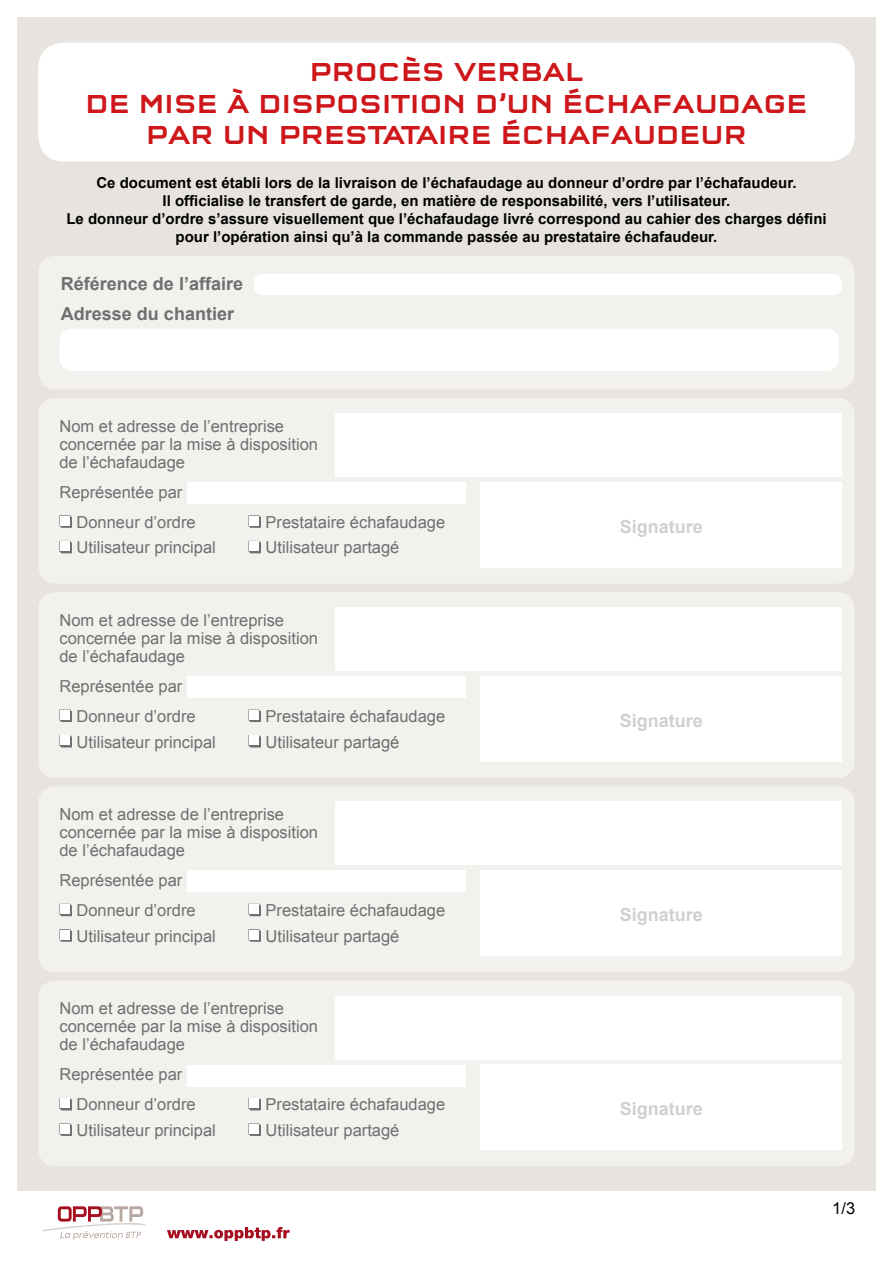
<style>
.page{position:relative;width:893px;height:1263px;background:#fff}
.page>*{position:absolute;margin:0;border:0;box-sizing:border-box;transform-origin:0 0}
.t1{font:500 27px "Q Type Square";color:#cd171a}
.t2{font:700 18px/30px "Arial";color:#706f6f}
.t3{font:700 18px "Arial";color:#d0d0d0}
.t4{font:16.5px/18px "Arial";color:#706f6f}
.t5{font:16.5px "Arial";color:#000}
.t6{font:700 15px/18px "Arial";color:#000;text-align:center}
</style>
<div class="page">
<div style="left:17px;top:17px;width:859px;height:1174px;background:#e7e3de"></div>
<svg style="left:167px;top:1227px;width:123px;height:14px"></svg>
<svg style="left:42px;top:1206px;width:104px;height:33px"></svg>
<div style="left:38px;top:43px;width:817px;height:119px;background:#fff;border-radius:26px"></div>
<div style="left:38px;top:398px;width:817px;height:186px;background:#f3f1ee;border-radius:17px"></div>
<svg style="left:59px;top:515px;width:13px;height:13px"></svg>
<div style="left:60px;top:516px;width:9px;height:9px;background:#fff"></div>
<svg style="left:248px;top:515px;width:13px;height:13px"></svg>
<div style="left:249px;top:516px;width:9px;height:9px;background:#fff"></div>
<svg style="left:59px;top:541px;width:13px;height:12px"></svg>
<div style="left:60px;top:541px;width:9px;height:10px;background:#fff"></div>
<svg style="left:248px;top:541px;width:13px;height:12px"></svg>
<div style="left:249px;top:541px;width:9px;height:10px;background:#fff"></div>
<div style="left:480px;top:482px;width:362px;height:85px;background:#fff"></div>
<div style="left:336px;top:413px;width:506px;height:64px;background:#fff"></div>
<div style="left:187px;top:482px;width:279px;height:22px;background:#fff"></div>
<div style="left:38px;top:592px;width:817px;height:186px;background:#f3f1ee;border-radius:17px"></div>
<svg style="left:59px;top:709px;width:13px;height:13px"></svg>
<div style="left:60px;top:710px;width:9px;height:9px;background:#fff"></div>
<svg style="left:248px;top:709px;width:13px;height:13px"></svg>
<div style="left:249px;top:710px;width:9px;height:9px;background:#fff"></div>
<svg style="left:59px;top:735px;width:13px;height:12px"></svg>
<div style="left:60px;top:735px;width:9px;height:10px;background:#fff"></div>
<svg style="left:248px;top:735px;width:13px;height:12px"></svg>
<div style="left:249px;top:735px;width:9px;height:10px;background:#fff"></div>
<div style="left:480px;top:676px;width:362px;height:85px;background:#fff"></div>
<div style="left:336px;top:607px;width:506px;height:64px;background:#fff"></div>
<div style="left:187px;top:676px;width:279px;height:22px;background:#fff"></div>
<div style="left:38px;top:786px;width:817px;height:186px;background:#f3f1ee;border-radius:17px"></div>
<svg style="left:59px;top:904px;width:13px;height:12px"></svg>
<div style="left:60px;top:904px;width:9px;height:10px;background:#fff"></div>
<svg style="left:248px;top:904px;width:13px;height:12px"></svg>
<div style="left:249px;top:904px;width:9px;height:10px;background:#fff"></div>
<svg style="left:59px;top:929px;width:13px;height:13px"></svg>
<div style="left:60px;top:930px;width:9px;height:9px;background:#fff"></div>
<svg style="left:248px;top:929px;width:13px;height:13px"></svg>
<div style="left:249px;top:930px;width:9px;height:9px;background:#fff"></div>
<div style="left:480px;top:871px;width:362px;height:85px;background:#fff"></div>
<div style="left:336px;top:801px;width:506px;height:64px;background:#fff"></div>
<div style="left:187px;top:871px;width:279px;height:21px;background:#fff"></div>
<div style="left:38px;top:980px;width:817px;height:186px;background:#f3f1ee;border-radius:17px"></div>
<svg style="left:59px;top:1098px;width:13px;height:12px"></svg>
<div style="left:60px;top:1098px;width:9px;height:10px;background:#fff"></div>
<svg style="left:248px;top:1098px;width:13px;height:12px"></svg>
<div style="left:249px;top:1098px;width:9px;height:10px;background:#fff"></div>
<svg style="left:59px;top:1123px;width:13px;height:13px"></svg>
<div style="left:60px;top:1124px;width:9px;height:9px;background:#fff"></div>
<svg style="left:248px;top:1123px;width:13px;height:13px"></svg>
<div style="left:249px;top:1124px;width:9px;height:9px;background:#fff"></div>
<div style="left:480px;top:1065px;width:362px;height:85px;background:#fff"></div>
<div style="left:336px;top:996px;width:506px;height:63px;background:#fff"></div>
<div style="left:187px;top:1065px;width:279px;height:21px;background:#fff"></div>
<div style="left:38px;top:256px;width:817px;height:133px;background:#f3f1ee;border-radius:17px"></div>
<div style="left:59px;top:328px;width:780px;height:43px;background:#fff;border-radius:13px"></div>
<div style="left:254px;top:274px;width:588px;height:21px;background:#fff;border-radius:9px"></div>
<h1 class="t1" style="left:310px;top:56px;width:275px">PROCÈS VERBAL</h1>
<h1 class="t1" style="left:86px;top:87px;width:723px">DE MISE À DISPOSITION D’UN ÉCHAFAUDAGE</h1>
<h1 class="t1" style="left:146px;top:119px;width:196px">PAR UN PRESTATAI</h1>
<h1 class="t1" style="left:447px;top:119px;width:120px">RE ÉCHAFA</h1>
<h1 class="t1" style="left:633px;top:119px;width:115px">UDEUR</h1>
<p class="t6" style="left:66px;top:174px;width:762px">Ce document est établi lors de la livraison de l’échafaudage au donneur d’ordre par l’échafaudeur.<br>Il officialise le transfert de garde, en matière de responsabilité, vers l’utilisateur.<br>Le donneur d’ordre s’assure visuellement que l’échafaudage livré correspond au cahier des charges défini pour l’opération ainsi qu’à la commande passée au prestataire échafaudeur.</p>
<p class="t2" style="left:61px;top:269px;width:184px">Référence de l’affaire<br>Adresse du chantier</p>
<p class="t4" style="left:59px;top:417px;width:260px">Nom et adresse de l’entreprise concernée par la mise à disposition de l’échafaudage</p>
<p class="t4" style="left:77px;top:477px;width:121px;line-height:30px;text-indent:-17px">Représentée par<br>Donneur d’ordre</p>
<p class="t4" style="left:266px;top:513px;width:181px">Prestataire échafaudage</p>
<p class="t4" style="left:77px;top:539px;width:141px">Utilisateur principal</p>
<p class="t4" style="left:266px;top:539px;width:135px">Utilisateur partagé</p>
<p class="t4" style="left:59px;top:611px;width:260px">Nom et adresse de l’entreprise concernée par la mise à disposition de l’échafaudage</p>
<p class="t4" style="left:77px;top:671px;width:121px;line-height:30px;text-indent:-17px">Représentée par<br>Donneur d’ordre</p>
<p class="t4" style="left:266px;top:707px;width:181px">Prestataire échafaudage</p>
<p class="t4" style="left:77px;top:733px;width:141px">Utilisateur principal</p>
<p class="t4" style="left:266px;top:733px;width:135px">Utilisateur partagé</p>
<p class="t4" style="left:59px;top:806px;width:260px">Nom et adresse de l’entreprise concernée par la mise à disposition de l’échafaudage</p>
<p class="t4" style="left:77px;top:866px;width:121px;line-height:30px;text-indent:-17px">Représentée par<br>Donneur d’ordre</p>
<p class="t4" style="left:266px;top:902px;width:181px">Prestataire échafaudage</p>
<p class="t4" style="left:77px;top:927px;width:141px">Utilisateur principal</p>
<p class="t4" style="left:266px;top:927px;width:135px">Utilisateur partagé</p>
<p class="t4" style="left:59px;top:1000px;width:260px">Nom et adresse de l’entreprise concernée par la mise à disposition de l’échafaudage</p>
<p class="t4" style="left:77px;top:1060px;width:121px;line-height:30px;text-indent:-17px">Représentée par<br>Donneur d’ordre</p>
<p class="t4" style="left:266px;top:1096px;width:181px">Prestataire échafaudage</p>
<p class="t4" style="left:77px;top:1121px;width:141px">Utilisateur principal</p>
<p class="t4" style="left:266px;top:1121px;width:135px">Utilisateur partagé</p>
<p class="t3" style="left:620px;top:515px;width:85px">Signature</p>
<p class="t3" style="left:620px;top:709px;width:85px">Signature</p>
<p class="t3" style="left:620px;top:903px;width:85px">Signature</p>
<p class="t3" style="left:620px;top:1097px;width:85px">Signature</p>
<p class="t5" style="left:832px;top:1197px;width:24px">1/3</p>
</div>
